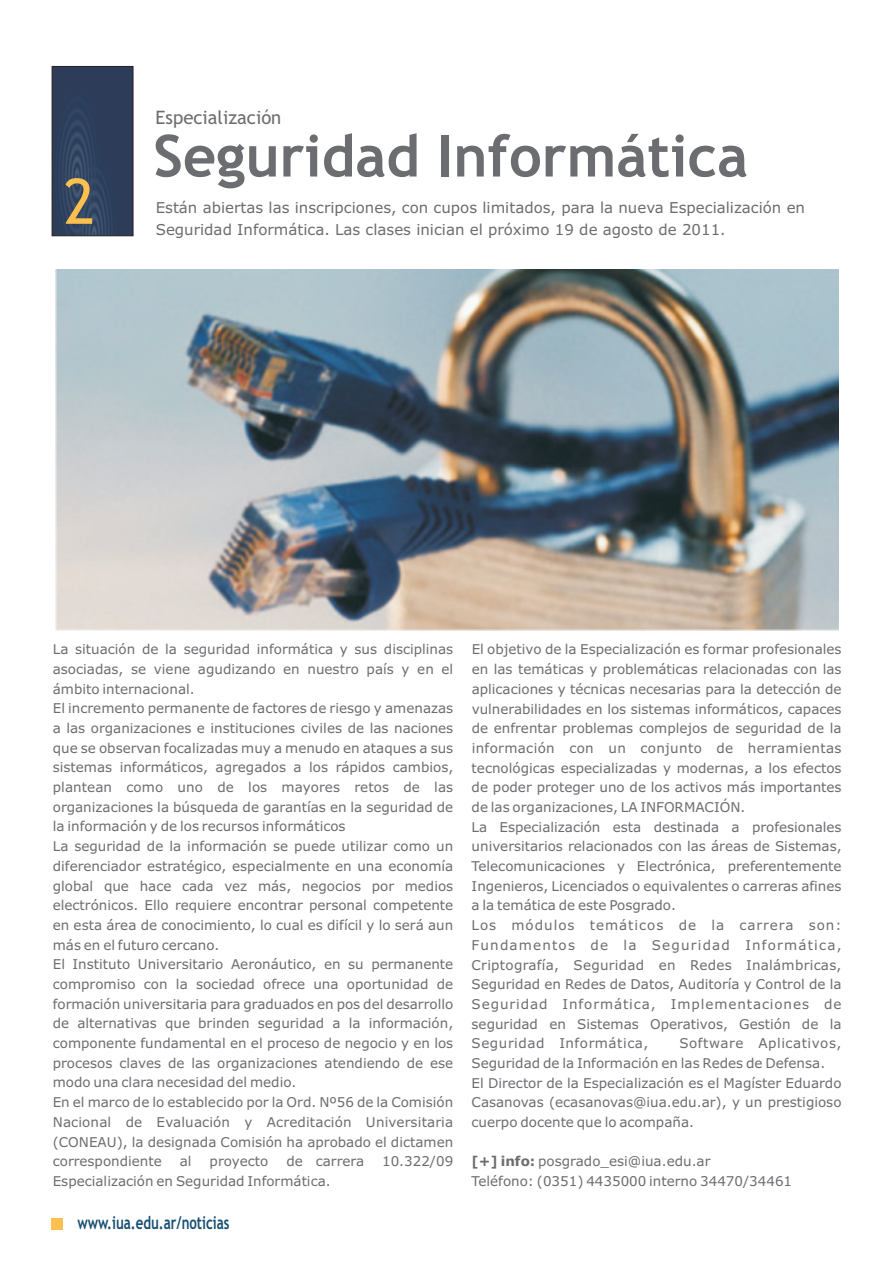
<style>
.page{position:relative;width:893px;height:1263px;background:#fff}
.page>*{position:absolute;margin:0;border:0;box-sizing:border-box;transform-origin:0 0}
.t1{font:62.85px "Trebuchet MS";color:#fdbf4f;scale:.95 1}
.t2{font:700 57.9px "Trebuchet MS";color:#6c6d70}
.t3{font:18.6px "Trebuchet MS";color:#6c6d70}
.t4{font:700 17.85px "Trebuchet MS";color:#174f72;scale:.74 1}
.t5{font:15px/21.9px "Verdana";color:#6c6d70}
.t6{font:13.5px/19.6px "Verdana";color:#6c6d70}
.s1{font-weight:700}
</style>
<div class="page">
<div style="left:51px;top:1218px;width:11px;height:12px;background:#fdbf4f"></div>
<svg style="left:52px;top:66px;width:81px;height:170px;background:#2e3f5b"></svg>
<img style="left:55px;top:269px;width:783px;height:362px">
<h1 class="t1" style="left:64px;top:177px;width:35px">2</h1>
<h3 class="t3" style="left:156px;top:110px;width:127px">Especialización</h3>
<h2 class="t2" style="left:153px;top:134px;width:596px">Seguridad Informática</h2>
<p class="t5" style="left:156px;top:198px;width:651px">Están abiertas las inscripciones, con cupos limitados, para la nueva Especialización en<br>Seguridad Informática. Las clases inician el próximo 19 de agosto de 2011.</p>
<p class="t6" style="left:53px;top:641px;width:402px">La situación de la seguridad informática y sus disciplinas asociadas, se viene agudizando en nuestro país y en el ámbito internacional.<br>El incremento permanente de factores de riesgo y amenazas a las organizaciones e instituciones civiles de las naciones que se observan focalizadas muy a menudo en ataques a sus sistemas informáticos, agregados a los rápidos cambios, plantean como uno de los mayores retos de las organizaciones la búsqueda de garantías en la seguridad de la información y de los recursos informáticos<br>La seguridad de la información se puede utilizar como un diferenciador estratégico, especialmente en una economía global que hace cada vez más, negocios por medios electrónicos. Ello requiere encontrar personal competente en esta área de conocimiento, lo cual es difícil y lo será aun más en el futuro cercano.<br>El Instituto Universitario Aeronáutico, en su permanente compromiso con la sociedad ofrece una oportunidad de formación universitaria para graduados en pos del desarrollo de alternativas que brinden seguridad a la información, componente fundamental en el proceso de negocio y en los procesos claves de las organizaciones atendiendo de ese modo una clara necesidad del medio.<br>En el marco de lo establecido por la Ord. Nº56 de la Comisión Nacional de Evaluación y Acreditación Universitaria (CONEAU), la designada Comisión ha aprobado el dictamen correspondiente</p>
<p class="t6" style="left:180px;top:1152px;width:13px">al</p>
<p class="t6" style="left:210px;top:1152px;width:60px">proyecto</p>
<p class="t6" style="left:286px;top:1152px;width:79px">de carrera</p>
<p class="t6" style="left:382px;top:1152px;width:73px">10.322/09</p>
<p class="t6" style="left:53px;top:1172px;width:279px">Especialización en Seguridad Informática.</p>
<h3 class="t4" style="left:77px;top:1216px;width:207px">www.iua.edu.ar/noticias</h3>
<p class="t6" style="left:472px;top:641px;width:371px">El objetivo de la Especialización es formar profesionales en las temáticas y problemáticas relacionadas con las aplicaciones y técnicas necesarias para la detección de vulnerabilidades en los sistemas informáticos, capaces de enfrentar problemas complejos de seguridad de la información con un conjunto de herramientas tecnológicas especializadas y modernas, a los efectos de poder proteger uno de los activos más importantes de las organizaciones, LA INFORMACIÓN.<br>La Especialización esta destinada a profesionales universitarios relacionados con las áreas de Sistemas, Telecomunicaciones y Electrónica, preferentemente Ingenieros, Licenciados o equivalentes o carreras afines a la temática de este Posgrado.<br>Los módulos temáticos de la carrera son:<br>Fundamentos de la Seguridad Informática, Criptografía, Seguridad en Redes Inalámbricas, Seguridad en Redes de Datos, Auditoría y Control de la Seguridad Informática, Implementaciones de seguridad en Sistemas Operativos, Gestión de la Seguridad Informática,</p>
<p class="t6" style="left:472px;top:1035px;width:371px;text-indent:208px">Software Aplicativos, Seguridad de la Información en las Redes de Defensa.<br>El Director de la Especialización es el Magíster Eduardo Casanovas (ecasanovas@iua.edu.ar), y un prestigioso cuerpo docente que lo acompaña.</p>
<p class="t6" style="left:472px;top:1153px;width:322px"><span class="s1">[+] info:</span> posgrado_esi@iua.edu.ar<br>Teléfono: (0351) 4435000 interno 34470/34461</p>
</div>
